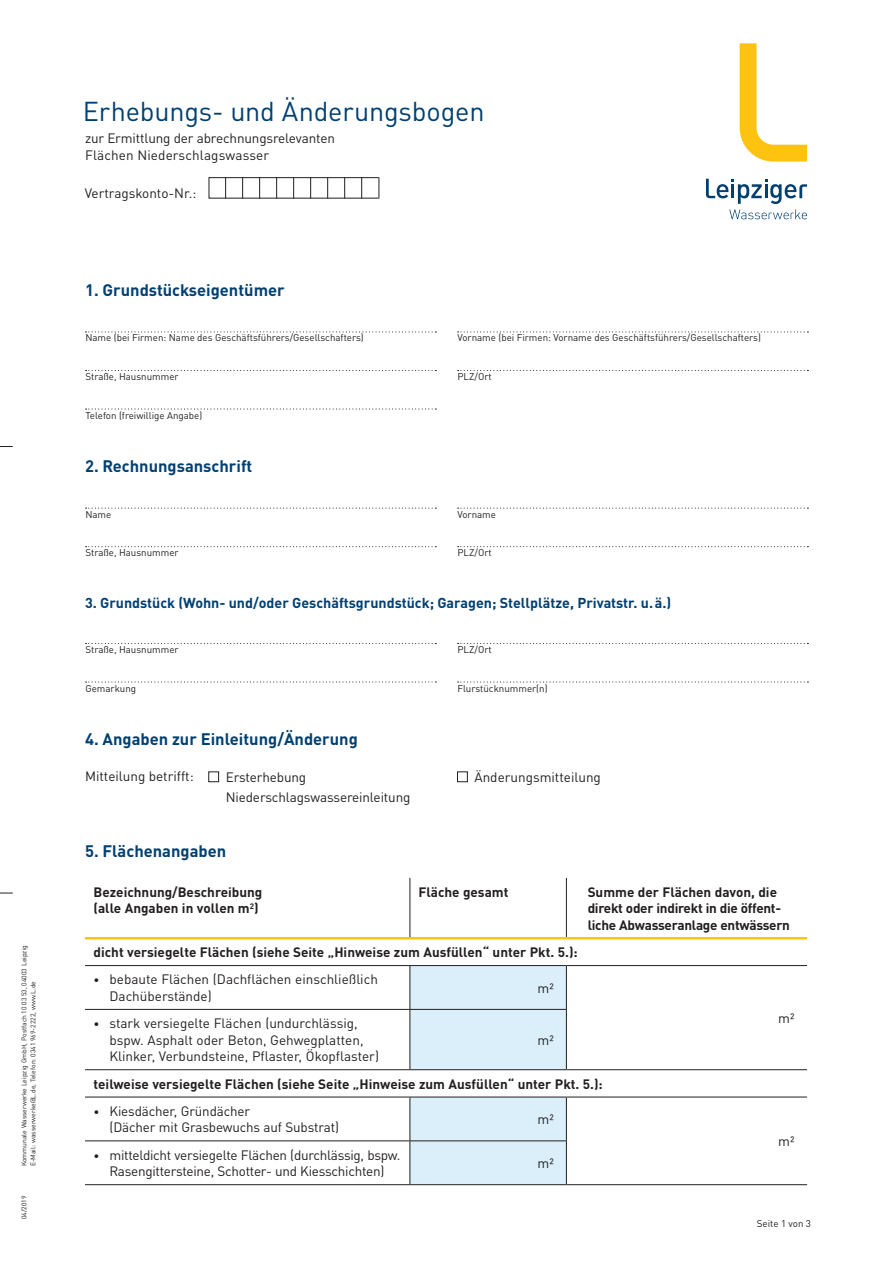
<style>
.page{position:relative;width:893px;height:1263px;background:#fff}
.page>*{position:absolute;margin:0;border:0;box-sizing:border-box;transform-origin:0 0}
.t1{font:27px "DIN Pro";letter-spacing:-.005em;color:#004071}
.t2{font:700 16.5px "DIN Pro";color:#004071}
.t3{font:700 14.25px "DIN Pro";color:#004071}
.t4{font:13.5px/16.5px "DIN Pro";letter-spacing:-.01em;color:#231f20}
.t5{font:700 13.5px/16.5px "DIN Pro";color:#231f20}
.t6{font:700 13.5px/16.5px "DIN Pro";letter-spacing:-.02em;color:#231f20}
.t7{font:9.75px "DIN Pro";color:#231f20}
.t8{font:6.75px/9px "DIN Pro";color:#231f20}
.s1{font-size:11.55px}
</style>
<div class="page">
<svg style="left:86px;top:331px;width:350px;height:1px"></svg>
<svg style="left:458px;top:331px;width:350px;height:1px"></svg>
<svg style="left:86px;top:370px;width:350px;height:1px"></svg>
<svg style="left:458px;top:370px;width:350px;height:1px"></svg>
<svg style="left:86px;top:408px;width:350px;height:1px"></svg>
<svg style="left:86px;top:508px;width:350px;height:1px"></svg>
<svg style="left:458px;top:508px;width:350px;height:1px"></svg>
<svg style="left:86px;top:546px;width:350px;height:1px"></svg>
<svg style="left:458px;top:546px;width:350px;height:1px"></svg>
<svg style="left:86px;top:643px;width:350px;height:1px"></svg>
<svg style="left:458px;top:643px;width:350px;height:1px"></svg>
<svg style="left:86px;top:681px;width:350px;height:1px"></svg>
<svg style="left:458px;top:681px;width:350px;height:1px"></svg>
<div style="left:209px;top:177px;width:170px;height:21px;border:1px solid #231f20"></div>
<svg style="left:242px;top:177px;width:1px;height:22px"></svg>
<svg style="left:259px;top:177px;width:1px;height:22px"></svg>
<svg style="left:276px;top:177px;width:1px;height:22px"></svg>
<svg style="left:293px;top:177px;width:1px;height:22px"></svg>
<svg style="left:310px;top:177px;width:1px;height:22px"></svg>
<svg style="left:225px;top:177px;width:1px;height:22px"></svg>
<svg style="left:327px;top:177px;width:1px;height:22px"></svg>
<svg style="left:344px;top:177px;width:1px;height:22px"></svg>
<svg style="left:361px;top:177px;width:1px;height:22px"></svg>
<svg style="left:379px;top:177px;width:1px;height:21px"></svg>
<svg style="left:410px;top:966px;width:156px;height:218px;background:#ddeff9"></svg>
<hr style="left:85px;top:965px;width:325px;height:1px;background:#231f20">
<hr style="left:410px;top:965px;width:156px;height:1px;background:#231f20">
<hr style="left:566px;top:965px;width:241px;height:1px;background:#231f20">
<hr style="left:85px;top:1069px;width:325px;height:1px;background:#231f20">
<hr style="left:410px;top:1069px;width:156px;height:1px;background:#231f20">
<hr style="left:566px;top:1069px;width:241px;height:1px;background:#231f20">
<hr style="left:85px;top:1096px;width:325px;height:1px;background:#231f20">
<hr style="left:410px;top:1096px;width:156px;height:1px;background:#231f20">
<hr style="left:566px;top:1096px;width:241px;height:1px;background:#231f20">
<hr style="left:85px;top:1140px;width:325px;height:1px;background:#231f20">
<hr style="left:410px;top:1140px;width:157px;height:1px;background:#231f20">
<hr style="left:85px;top:1009px;width:325px;height:1px;background:#231f20">
<hr style="left:410px;top:1009px;width:157px;height:1px;background:#231f20">
<hr style="left:85px;top:1184px;width:325px;height:1px;background:#231f20">
<hr style="left:410px;top:1184px;width:156px;height:1px;background:#231f20">
<hr style="left:566px;top:1184px;width:241px;height:1px;background:#231f20">
<hr style="left:85px;top:937px;width:325px;height:2px;background:#fec210">
<hr style="left:410px;top:937px;width:156px;height:2px;background:#fec210">
<hr style="left:566px;top:937px;width:241px;height:2px;background:#fec210">
<hr style="left:410px;top:966px;width:1px;height:43px;background:#231f20">
<hr style="left:566px;top:966px;width:1px;height:43px;background:#231f20">
<hr style="left:410px;top:1009px;width:1px;height:60px;background:#231f20">
<hr style="left:566px;top:1009px;width:1px;height:60px;background:#231f20">
<hr style="left:410px;top:1097px;width:1px;height:44px;background:#231f20">
<hr style="left:566px;top:1097px;width:1px;height:44px;background:#231f20">
<hr style="left:410px;top:1141px;width:1px;height:43px;background:#231f20">
<hr style="left:566px;top:1141px;width:1px;height:43px;background:#231f20">
<hr style="left:410px;top:878px;width:1px;height:59px;background:#231f20">
<hr style="left:566px;top:878px;width:1px;height:59px;background:#231f20">
<div style="left:208px;top:771px;width:11px;height:11px;border:1px solid #231f20"></div>
<div style="left:457px;top:771px;width:11px;height:11px;border:1px solid #231f20"></div>
<svg style="left:740px;top:43px;width:67px;height:119px"></svg>
<svg style="left:706px;top:179px;width:101px;height:40px"></svg>
<svg style="left:0;top:446px;width:13px;height:1px"></svg>
<svg style="left:0;top:893px;width:13px;height:1px"></svg>
<p class="t8" style="left:19px;top:1166px;width:223px;rotate:-90deg">Kommunale Wasserwerke Leipzig GmbH, Postfach 10 03 53, 04003 Leipzig<br>E-Mail: wasserwerke@L.de, Telefon: 0341 969-2222, www.L.de</p>
<p class="t8" style="left:19px;top:1219px;width:25px;rotate:-90deg">04/2019</p>
<h1 class="t1" style="left:83px;top:90px;width:403px">Erhebungs- und Änderungsbogen</h1>
<p class="t4" style="left:85px;top:129px;width:251px">zur Ermittlung der abrechnungsrelevanten<br>Flächen Niederschlagswasser</p>
<p class="t4" style="left:85px;top:184px;width:113px">Vertragskonto-Nr.:</p>
<p class="t2" style="left:85px;top:276px;width:201px">1. Grundstückseigentümer</p>
<p class="t7" style="left:85px;top:330px;width:280px">Name (bei Firmen: Name des Geschäftsführers/Gesellschafters)</p>
<p class="t7" style="left:457px;top:330px;width:305px">Vorname (bei Firmen: Vorname des Geschäftsführers/Gesellschafters)</p>
<p class="t7" style="left:85px;top:369px;width:95px">Straße, Hausnummer</p>
<p class="t7" style="left:457px;top:369px;width:36px">PLZ/Ort</p>
<p class="t7" style="left:85px;top:408px;width:118px">Telefon (freiwillige Angabe)</p>
<p class="t2" style="left:85px;top:452px;width:169px">2. Rechnungsanschrift</p>
<p class="t7" style="left:85px;top:506px;width:28px">Name</p>
<p class="t7" style="left:457px;top:506px;width:40px">Vorname</p>
<p class="t7" style="left:85px;top:545px;width:95px">Straße, Hausnummer</p>
<p class="t7" style="left:457px;top:545px;width:36px">PLZ/Ort</p>
<p class="t3" style="left:85px;top:591px;width:588px">3. Grundstück (Wohn- und/oder Geschäftsgrundstück; Garagen; Stellplätze, Privatstr. u.ä.)</p>
<p class="t7" style="left:85px;top:642px;width:95px">Straße, Hausnummer</p>
<p class="t7" style="left:457px;top:642px;width:36px">PLZ/Ort</p>
<p class="t7" style="left:85px;top:681px;width:52px">Gemarkung</p>
<p class="t7" style="left:457px;top:681px;width:92px">Flurstücknummer(n)</p>
<p class="t2" style="left:85px;top:725px;width:274px">4. Angaben zur Einleitung/Änderung</p>
<p class="t4" style="left:85px;top:767px;width:110px">Mitteilung betrifft:</p>
<p class="t4" style="left:226px;top:766px;width:186px;line-height:19.5px">Ersterhebung<br>Niederschlagswassereinleitung</p>
<p class="t4" style="left:474px;top:768px;width:128px">Änderungsmitteilung</p>
<p class="t2" style="left:85px;top:837px;width:143px">5. Flächenangaben</p>
<p class="t5" style="left:94px;top:882px;width:170px">Bezeichnung/Beschreibung (alle Angaben in vollen m<sup>2</sup>)</p>
<p class="t5" style="left:418px;top:882px;width:92px">Fläche gesamt</p>
<p class="t6" style="left:588px;top:882px;width:204px">Summe der Flächen davon, die direkt oder indirekt in die öffent&shy;liche Abwasseranlage entwässern</p>
<p class="t5" style="left:94px;top:942px;width:486px">dicht versiegelte Flächen (siehe Seite „Hinweise zum Ausfüllen“ unter Pkt. 5.):</p>
<p class="t4" style="left:110px;top:970px;width:270px;text-indent:-16px"><span class="s1">•</span> bebaute Flächen (Dachflächen einschließlich<br>Dachüberstände)</p>
<p class="t4" style="left:537px;top:978px;width:18px">m²</p>
<p class="t4" style="left:778px;top:1008px;width:18px">m²</p>
<p class="t4" style="left:110px;top:1014px;width:271px;text-indent:-16px"><span class="s1">•</span> stark versiegelte Flächen (undurchlässig, bspw. Asphalt oder Beton, Gehwegplatten,<br>Klinker, Verbundsteine, Pflaster, Ökopflaster)</p>
<p class="t4" style="left:537px;top:1030px;width:18px">m²</p>
<p class="t5" style="left:94px;top:1074px;width:511px">teilweise versiegelte Flächen (siehe Seite „Hinweise zum Ausfüllen“ unter Pkt. 5.):</p>
<p class="t4" style="left:110px;top:1101px;width:231px;text-indent:-16px"><span class="s1">•</span> Kiesdächer, Gründächer<br>(Dächer mit Grasbewuchs auf Substrat)</p>
<p class="t4" style="left:537px;top:1110px;width:18px">m²</p>
<p class="t4" style="left:94px;top:1145px;width:309px;text-align:center"><span class="s1">•</span> mitteldicht versiegelte Flächen (durchlässig, bspw.<br>Rasengittersteine, Schotter- und Kiesschichten)</p>
<p class="t4" style="left:537px;top:1153px;width:18px">m²</p>
<p class="t4" style="left:778px;top:1131px;width:18px">m²</p>
<p class="t7" style="left:757px;top:1215px;width:56px">Seite 1 von 3</p>
</div>
